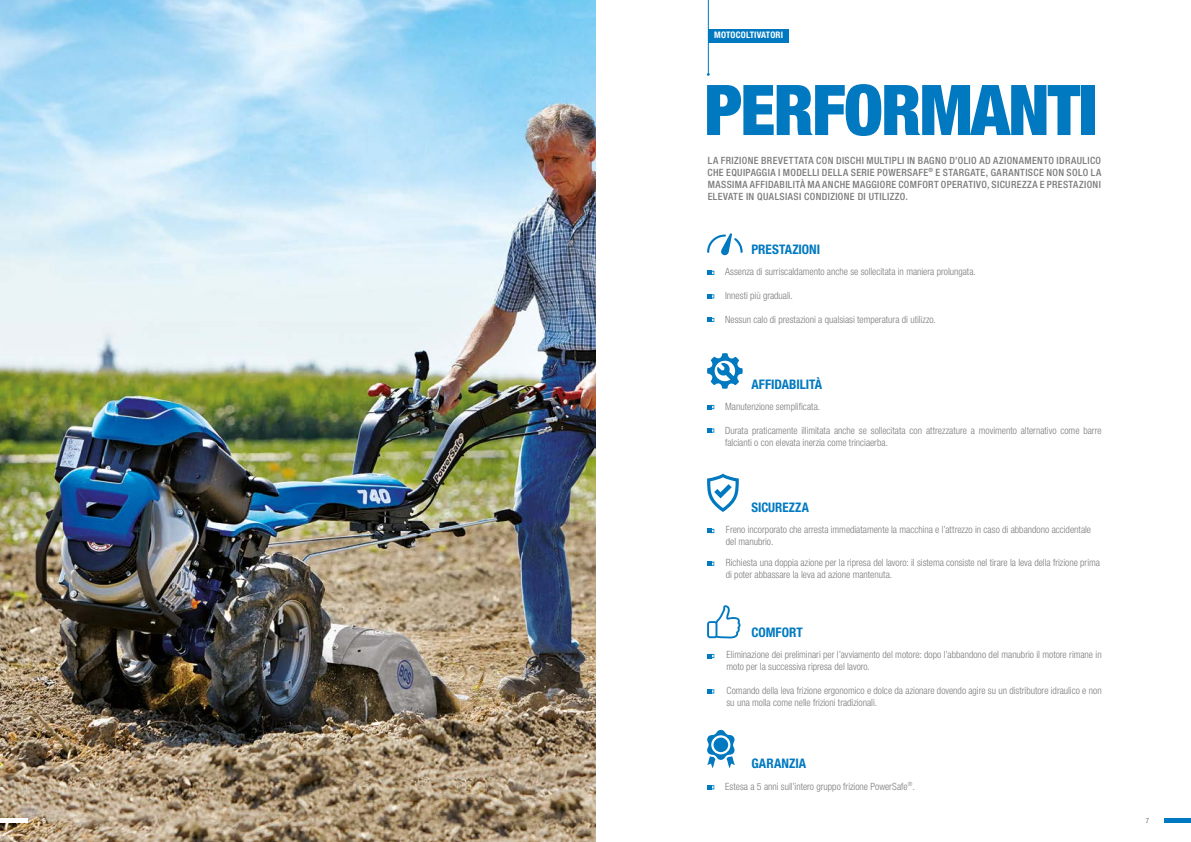
<style>
.page{position:relative;width:1191px;height:842px;background:#fff}
.page>*{position:absolute;margin:0;border:0;box-sizing:border-box;transform-origin:0 0}
.t1{font:900 condensed 70px "Helvetica Neue LT Std";letter-spacing:-.025em;color:#0079c0}
.t2{font:700 condensed 13.2px "Helvetica Neue LT Std";color:#0079c0}
.t3{font:300 condensed 10px/12px "Helvetica Neue LT Std";color:#7c7b7b}
.t4{font:500 condensed 10px/12px "Helvetica Neue LT Std";letter-spacing:.04em;color:#7c7b7b;text-align:justify}
.t5{font:700 condensed 9px "Helvetica Neue LT Std";letter-spacing:.02em;color:#fff}
.t6{font:500 condensed 7px "Helvetica Neue LT Std";color:#fff}
.t7{font:condensed 7px "Helvetica Neue LT Std";color:#706f6f}
</style>
<div class="page">
<img style="left:0;top:0;width:595px;height:842px">
<div style="left:708px;top:29px;width:80px;height:13px;background:#0079c0"></div>
<hr style="left:708px;top:0;width:1px;height:73px;background:#0079c0">
<svg style="left:707px;top:474px;width:32px;height:38px"></svg>
<svg style="left:707px;top:353px;width:35px;height:36px"></svg>
<svg style="left:707px;top:233px;width:35px;height:22px"></svg>
<svg style="left:707px;top:605px;width:33px;height:33px"></svg>
<svg style="left:707px;top:785px;width:7px;height:4px"></svg>
<svg style="left:707px;top:729px;width:28px;height:39px"></svg>
<div style="left:713px;top:738px;width:15px;height:14px;background:#0079c0;border-radius:50%"></div>
<svg style="left:707px;top:271px;width:7px;height:4px"></svg>
<svg style="left:707px;top:294px;width:7px;height:4px"></svg>
<svg style="left:707px;top:405px;width:7px;height:4px"></svg>
<svg style="left:707px;top:529px;width:7px;height:4px"></svg>
<svg style="left:707px;top:654px;width:7px;height:4px"></svg>
<svg style="left:707px;top:689px;width:7px;height:4px"></svg>
<svg style="left:707px;top:318px;width:7px;height:4px"></svg>
<svg style="left:707px;top:428px;width:7px;height:5px"></svg>
<svg style="left:707px;top:562px;width:7px;height:4px"></svg>
<hr style="left:1164px;top:819px;width:27px;height:4px;background:#0079c0">
<hr style="left:0;top:819px;width:27px;height:4px;background:#fff">
<p class="t5" style="left:714px;top:30px;width:70px">MOTOCOLTIVATORI</p>
<h1 class="t1" style="left:704px;top:67px;width:394px">PERFORMANTI</h1>
<p class="t4" style="left:707px;top:154px;width:395px">LA FRIZIONE BREVETTATA CON DISCHI MULTIPLI IN BAGNO D’OLIO AD AZIONAMENTO IDRAULICO CHE EQUIPAGGIA I MODELLI DELLA SERIE POWERSAFE<sup>®</sup> E STARGATE, GARANTISCE NON SOLO LA MASSIMA AFFIDABILITÀ MA ANCHE MAGGIORE COMFORT OPERATIVO, SICUREZZA E PRESTAZIONI ELEVATE IN QUALSIASI CONDIZIONE DI UTILIZZO.</p>
<h2 class="t2" style="left:751px;top:241px;width:70px">PRESTAZIONI</h2>
<p class="t3" style="left:725px;top:265px;width:252px">Assenza di surriscaldamento anche se sollecitata in maniera prolungata.</p>
<p class="t3" style="left:725px;top:289px;width:69px">Innesti più graduali.</p>
<p class="t3" style="left:725px;top:313px;width:212px">Nessun calo di prestazioni a qualsiasi temperatura di utilizzo.</p>
<h2 class="t2" style="left:751px;top:376px;width:72px">AFFIDABILITÀ</h2>
<p class="t3" style="left:725px;top:400px;width:97px">Manutenzione semplificata.</p>
<p class="t3" style="left:725px;top:424px;width:378px">Durata praticamente illimitata anche se sollecitata con attrezzature a movimento alternativo come barre falcianti o con elevata inerzia come trinciaerba.</p>
<h2 class="t2" style="left:751px;top:499px;width:59px">SICUREZZA</h2>
<p class="t3" style="left:726px;top:524px;width:367px">Freno incorporato che arresta immediatamente la macchina e l’attrezzo in caso di abbandono accidentale del manubrio.</p>
<p class="t3" style="left:726px;top:556px;width:376px">Richiesta una doppia azione per la ripresa del lavoro: il sistema consiste nel tirare la leva della frizione prima di poter abbassare la leva ad azione mantenuta.</p>
<h2 class="t2" style="left:751px;top:625px;width:53px">COMFORT</h2>
<p class="t3" style="left:726px;top:649px;width:377px">Eliminazione dei preliminari per l’avviamento del motore: dopo l’abbandono del manubrio il motore rimane in moto per la successiva ripresa del lavoro.</p>
<p class="t3" style="left:726px;top:685px;width:377px">Comando della leva frizione ergonomico e dolce da azionare dovendo agire su un distributore idraulico e non su una molla come nelle frizioni tradizionali.</p>
<h2 class="t2" style="left:751px;top:756px;width:56px">GARANZIA</h2>
<p class="t3" style="left:725px;top:780px;width:191px">Estesa a 5 anni sull’intero gruppo frizione PowerSafe<sup>®</sup>.</p>
<p class="t6" style="left:43px;top:816px;width:5px">6</p>
<p class="t7" style="left:1145px;top:817px;width:5px">7</p>
</div>
